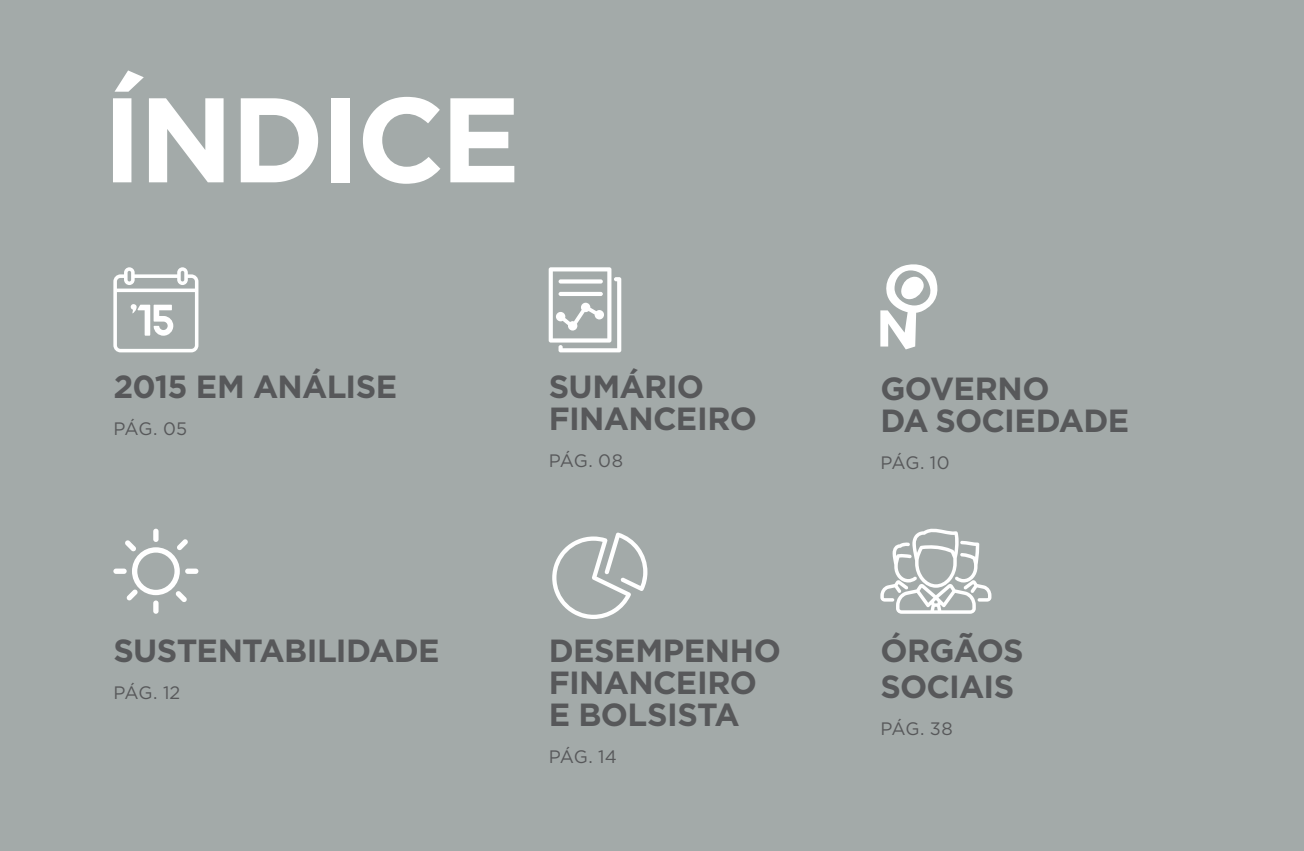
<style>
.page{position:relative;width:1304px;height:851px;background:#fff}
.page>*{position:absolute;margin:0;border:0;box-sizing:border-box;transform-origin:0 0}
.t1{font:700 120px "Gotham HTF";letter-spacing:-.035em;color:#fff}
.t2{font:700 32px/32px "Gotham HTF";letter-spacing:-.02em;color:#57585a}
.t3{font:18px "Gotham HTF";letter-spacing:-.025em;color:#57585a}
</style>
<div class="page">
<div style="left:0;top:0;width:1304px;height:850px;background:#a3aaa9"></div>
<svg style="left:113px;top:267px;width:85px;height:85px"></svg>
<svg style="left:880px;top:264px;width:58px;height:85px"></svg>
<svg style="left:549px;top:267px;width:72px;height:85px"></svg>
<svg style="left:880px;top:528px;width:111px;height:85px"></svg>
<svg style="left:113px;top:528px;width:85px;height:85px"></svg>
<svg style="left:552px;top:532px;width:95px;height:87px"></svg>
<h1 class="t1" style="left:102px;top:70px;width:420px">ÍNDICE</h1>
<p class="t2" style="left:113px;top:370px;width:285px">2015 EM ANÁLISE</p>
<p class="t3" style="left:113px;top:418px;width:75px">PÁG. 05</p>
<p class="t2" style="left:113px;top:634px;width:328px">SUSTENTABILIDADE</p>
<p class="t3" style="left:113px;top:683px;width:69px">PÁG. 12</p>
<p class="t2" style="left:549px;top:370px;width:210px">SUMÁRIO<br>FINANCEIRO</p>
<p class="t3" style="left:549px;top:450px;width:76px">PÁG. 08</p>
<p class="t2" style="left:549px;top:634px;width:234px">DESEMPENHO<br>FINANCEIRO<br>E BOLSISTA</p>
<p class="t3" style="left:549px;top:747px;width:70px">PÁG. 14</p>
<p class="t2" style="left:880px;top:371px;width:250px">GOVERNO<br>DA SOCIEDADE</p>
<p class="t3" style="left:880px;top:452px;width:71px">PÁG. 10</p>
<p class="t2" style="left:880px;top:632px;width:145px;line-height:36px">ÓRGÃOS<br>SOCIAIS</p>
<p class="t3" style="left:880px;top:719px;width:74px">PÁG. 38</p>
</div>
